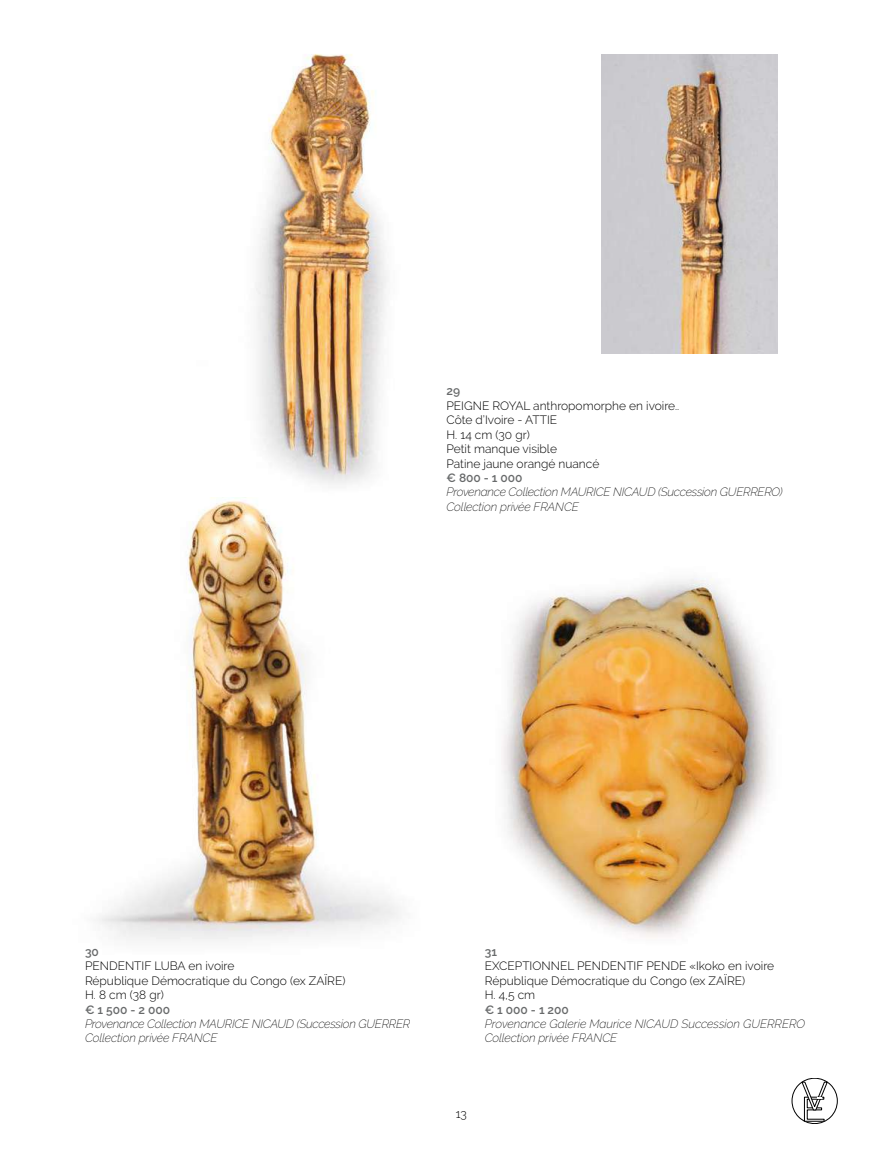
<style>
.page{position:relative;width:893px;height:1149px;background:#fff}
.page>*{position:absolute;margin:0;border:0;box-sizing:border-box;transform-origin:0 0}
.t1{font:300 12px/14.4px "Raleway";color:#000}
.t2{font:italic 200 12px/14.4px "Raleway";letter-spacing:-.02em;color:#000}
.t3{font:italic 200 12px/14.4px "Raleway";color:#000}
.t4{font:600 12px "Raleway";color:#686a6b}
</style>
<div class="page">
<svg style="left:792px;top:1078px;width:45px;height:45px"></svg>
<img style="left:256px;top:54px;width:132px;height:431px">
<img style="left:602px;top:54px;width:175px;height:299px">
<img style="left:97px;top:497px;width:302px;height:444px">
<img style="left:502px;top:578px;width:268px;height:360px">
<p class="t4" style="left:446px;top:384px;width:15px">29</p>
<p class="t1" style="left:446px;top:398px;width:234px">PEIGNE ROYAL anthropomorphe en ivoire..<br>Côte d’Ivoire - ATTIE<br>H. 14 cm (30 gr)<br>Petit manque visible<br>Patine jaune orangé nuancé</p>
<p class="t4" style="left:446px;top:470px;width:78px">€ 800 - 1 000</p>
<p class="t2" style="left:446px;top:484px;width:338px">Provenance Collection MAURICE NICAUD (Succession GUERRERO)<br>Collection privée FRANCE</p>
<p class="t4" style="left:85px;top:944px;width:15px">30</p>
<p class="t1" style="left:85px;top:958px;width:262px">PENDENTIF LUBA en ivoire<br>République Démocratique du Congo (ex ZAÏRE)<br>H. 8 cm (38 gr)</p>
<p class="t4" style="left:85px;top:1002px;width:87px">€ 1 500 - 2 000</p>
<p class="t2" style="left:85px;top:1016px;width:327px">Provenance Collection MAURICE NICAUD (Succession GUERRER<br>Collection privée FRANCE</p>
<p class="t4" style="left:485px;top:944px;width:14px">31</p>
<p class="t1" style="left:485px;top:958px;width:291px">EXCEPTIONNEL PENDENTIF PENDE «Ikoko en ivoire<br>République Démocratique du Congo (ex ZAÏRE)<br>H. 4,5 cm</p>
<p class="t4" style="left:485px;top:1002px;width:86px">€ 1 000 - 1 200</p>
<p class="t3" style="left:485px;top:1016px;width:322px">Provenance Galerie Maurice NICAUD Succession GUERRERO<br>Collection privée FRANCE</p>
<p class="t1" style="left:456px;top:1106px;width:13px">13</p>
</div>
